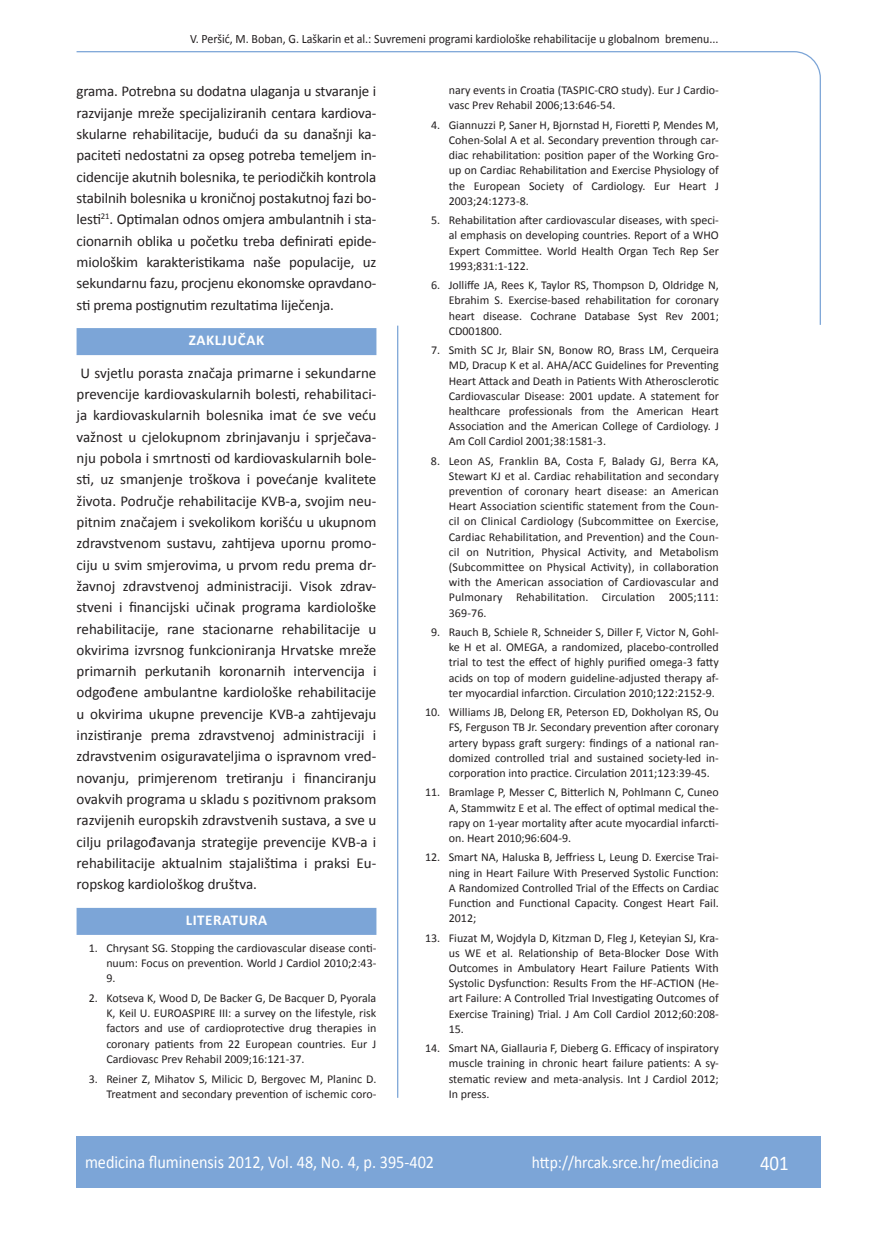
<style>
.page{position:relative;width:872px;height:1234px;background:#fff}
.page>*{position:absolute;margin:0;border:0;box-sizing:border-box;transform-origin:0 0}
.t1{font:21px "Calibri";color:#fff;scale:.9 1}
.t2{font:18px "Calibri";color:#fff;scale:.9 1}
.t3{font:17.25px "Calibri";color:#fff;scale:.9 1}
.osnovni_tekst{font:15px/21.3px "Calibri";letter-spacing:-.01em;color:#231f20;text-align:justify}
.naslov_ruler{font:700 15px "Calibri";letter-spacing:.04em;color:#fff}
.glava{font:12.75px "Calibri";color:#231f20;scale:.94 1}
.literatura{font:12px/15.1px "Calibri";color:#231f20;text-align:justify}
</style>
<div class="page">
<svg style="left:76px;top:51px;width:745px;height:275px"></svg>
<hr style="left:397px;top:325px;width:1px;height:772px;background:#7ca5d7">
<div style="left:77px;top:1135px;width:744px;height:51px;background:#7ca5d7"></div>
<div style="left:77px;top:328px;width:299px;height:27px;background:#7ca5d7"></div>
<div style="left:77px;top:907px;width:299px;height:27px;background:#7ca5d7"></div>
<p class="glava" style="left:190px;top:30px;width:563px">V. Peršić, M. Boban, G. Laškarin et al.: Suvremeni programi kardiološke rehabilitacije u globalnom bremenu...</p>
<p class="osnovni_tekst" style="left:77px;top:80px;width:301px">grama. Potrebna su dodatna ulaganja u stvaranje i razvijanje mreže specijaliziranih centara kardiova&shy;skularne rehabilitacije, budući da su današnji ka&shy;paciteti nedostatni za opseg potreba temeljem in&shy;cidencije akutnih bolesnika, te periodičkih kontrola stabilnih bolesnika u kroničnoj postakutnoj fazi bo&shy;lesti<sup>21</sup>. Optimalan odnos omjera ambulantnih i sta&shy;cionarnih oblika u početku treba definirati epide&shy;miološkim karakteristikama naše populacije, uz sekundarnu fazu, procjenu ekonomske opravdano&shy;sti prema postignutim rezultatima liječenja.</p>
<p class="naslov_ruler" style="left:189px;top:331px;width:77px">ZAKLJUČAK</p>
<p class="osnovni_tekst" style="left:77px;top:361px;width:301px">U svjetlu porasta značaja primarne i sekundarne prevencije kardiovaskularnih bolesti, rehabilitaci&shy;ja kardiovaskularnih bolesnika imat će sve veću važnost u cjelokupnom zbrinjavanju i sprječava&shy;nju pobola i smrtnosti od kardiovaskularnih bole&shy;sti, uz smanjenje troškova i povećanje kvalitete života. Područje rehabilitacije KVB-a, svojim neu&shy;pitnim značajem i svekolikom korišću u ukupnom zdravstvenom sustavu, zahtijeva upornu promo&shy;ciju u svim smjerovima, u prvom redu prema dr&shy;žavnoj zdravstvenoj administraciji. Visok zdrav&shy;stveni i financijski učinak programa kardiološke rehabilitacije, rane stacionarne rehabilitacije u okvirima izvrsnog funkcioniranja Hrvatske mreže primarnih perkutanih koronarnih intervencija i odgođene ambulantne kardiološke rehabilitacije u okvirima ukupne prevencije KVB-a zahtijevaju inzistiranje prema zdravstvenoj administraciji i zdravstvenim osiguravateljima o ispravnom vred&shy;novanju, primjerenom tretiranju i financiranju ovakvih programa u skladu s pozitivnom praksom razvijenih europskih zdravstvenih sustava, a sve u cilju prilagođavanja strategije prevencije KVB-a i rehabilitacije aktualnim stajalištima i praksi Eu&shy;ropskog kardiološkog društva.</p>
<p class="naslov_ruler" style="left:186px;top:910px;width:83px">LITERATURA</p>
<p class="literatura" style="left:106px;top:939px;width:272px;text-indent:-18px">1. Chrysant SG. Stopping the cardiovascular disease conti&shy;nuum: Focus on prevention. World J Cardiol 2010;2:43- 9.</p>
<p class="literatura" style="left:106px;top:989px;width:271px;text-indent:-18px">2. Kotseva K, Wood D, De Backer G, De Bacquer D, Pyorala K, Keil U. EUROASPIRE III: a survey on the lifestyle, risk factors and use of cardioprotective drug therapies in coronary patients from 22 European countries. Eur J Cardiovasc Prev Rehabil 2009;16:121-37.</p>
<p class="literatura" style="left:89px;top:1070px;width:289px;text-align:right">3. Reiner Z, Mihatov S, Milicic D, Bergovec M, Planinc D.<br>Treatment and secondary prevention of ischemic coro-</p>
<p class="literatura" style="left:449px;top:82px;width:271px">nary events in Croatia (TASPIC-CRO study). Eur J Cardio&shy;vasc Prev Rehabil 2006;13:646-54.</p>
<p class="literatura" style="left:449px;top:117px;width:271px;text-indent:-18px">4. Giannuzzi P, Saner H, Bjornstad H, Fioretti P, Mendes M, Cohen-Solal A et al. Secondary prevention through car&shy;diac rehabilitation: position paper of the Working Gro&shy;up on Cardiac Rehabilitation and Exercise Physiology of the European Society of Cardiology. Eur Heart J 2003;24:1273-8.</p>
<p class="literatura" style="left:449px;top:212px;width:271px;text-indent:-18px">5. Rehabilitation after cardiovascular diseases, with speci&shy;al emphasis on developing countries. Report of a WHO Expert Committee. World Health Organ Tech Rep Ser 1993;831:1-122.</p>
<p class="literatura" style="left:449px;top:277px;width:272px;text-indent:-18px">6. Jolliffe JA, Rees K, Taylor RS, Thompson D, Oldridge N, Ebrahim S. Exercise-based rehabilitation for coronary heart disease. Cochrane Database Syst Rev 2001; CD001800.</p>
<p class="literatura" style="left:449px;top:342px;width:272px;text-indent:-18px">7. Smith SC Jr, Blair SN, Bonow RO, Brass LM, Cerqueira MD, Dracup K et al. AHA/ACC Guidelines for Preventing Heart Attack and Death in Patients With Atherosclerotic Cardiovascular Disease: 2001 update. A statement for healthcare professionals from the American Heart Association and the American College of Cardiology. J Am Coll Cardiol 2001;38:1581-3.</p>
<p class="literatura" style="left:449px;top:452px;width:271px;text-indent:-18px">8. Leon AS, Franklin BA, Costa F, Balady GJ, Berra KA, Stewart KJ et al. Cardiac rehabilitation and secondary prevention of coronary heart disease: an American Heart Association scientific statement from the Coun&shy;cil on Clinical Cardiology (Subcommittee on Exercise, Cardiac Rehabilitation, and Prevention) and the Coun&shy;cil on Nutrition, Physical Activity, and Metabolism (Subcommittee on Physical Activity), in collaboration with the American association of Cardiovascular and Pulmonary Rehabilitation. Circulation 2005;111:<br>369-76.</p>
<p class="literatura" style="left:449px;top:623px;width:271px;text-indent:-18px">9. Rauch B, Schiele R, Schneider S, Diller F, Victor N, Gohl&shy;ke H et al. OMEGA, a randomized, placebo-controlled trial to test the effect of highly purified omega-3 fatty acids on top of modern guideline-adjusted therapy af&shy;ter myocardial infarction. Circulation 2010;122:2152-9.</p>
<p class="literatura" style="left:449px;top:704px;width:272px;text-indent:-24px">10. Williams JB, Delong ER, Peterson ED, Dokholyan RS, Ou FS, Ferguson TB Jr. Secondary prevention after coronary artery bypass graft surgery: findings of a national ran&shy;domized controlled trial and sustained society-led in&shy;corporation into practice. Circulation 2011;123:39-45.</p>
<p class="literatura" style="left:449px;top:784px;width:271px;text-indent:-24px">11. Bramlage P, Messer C, Bitterlich N, Pohlmann C, Cuneo A, Stammwitz E et al. The effect of optimal medical the&shy;rapy on 1-year mortality after acute myocardial infarcti&shy;on. Heart 2010;96:604-9.</p>
<p class="literatura" style="left:449px;top:849px;width:271px;text-indent:-24px">12. Smart NA, Haluska B, Jeffriess L, Leung D. Exercise Trai&shy;ning in Heart Failure With Preserved Systolic Function:<br>A Randomized Controlled Trial of the Effects on Cardiac Function and Functional Capacity. Congest Heart Fail.<br>2012;</p>
<p class="literatura" style="left:449px;top:929px;width:272px;text-indent:-24px">13. Fiuzat M, Wojdyla D, Kitzman D, Fleg J, Keteyian SJ, Kra&shy;us WE et al. Relationship of Beta-Blocker Dose With Outcomes in Ambulatory Heart Failure Patients With Systolic Dysfunction: Results From the HF-ACTION (He&shy;art Failure: A Controlled Trial Investigating Outcomes of Exercise Training) Trial. J Am Coll Cardiol 2012;60:208- 15.</p>
<p class="literatura" style="left:449px;top:1039px;width:272px;text-indent:-24px">14. Smart NA, Giallauria F, Dieberg G. Efficacy of inspiratory muscle training in chronic heart failure patients: A sy&shy;stematic review and meta-analysis. Int J Cardiol 2012; In press.</p>
<p class="t2" style="left:85px;top:1150px;width:389px">medicina fluminensis 2012, Vol. 48, No. 4, p. 395-402</p>
<p class="t3" style="left:532px;top:1151px;width:209px">http://hrcak.srce.hr/medicina</p>
<p class="t1" style="left:760px;top:1149px;width:33px">401</p>
</div>
